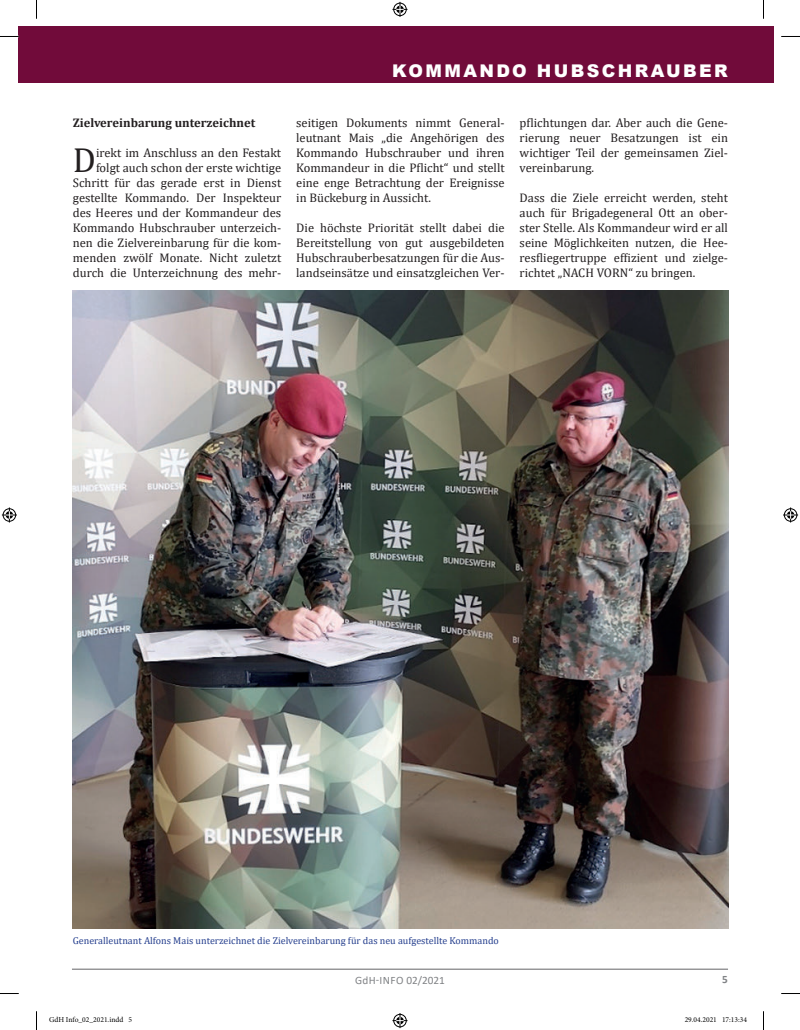
<style>
.page{position:relative;width:800px;height:1030px;background:#fff}
.page>*{position:absolute;margin:0;border:0;box-sizing:border-box;transform-origin:0 0}
.t1{font:35px "Cambria";color:#231f20}
.t2{font:900 17.5px "Arial";letter-spacing:.135em;color:#fff}
.t3{font:12.5px/15px "Cambria";color:#231f20;text-align:justify}
.t4{font:700 12.5px "Cambria";color:#231f20}
.t5{font:11.25px "Calibri";letter-spacing:.02em;color:#808285}
.t6{font:700 11.25px "Calibri";color:#808285}
.t7{font:10px "Cambria";color:#253f8e}
.t8{font:7.5px "Minion Pro";color:#000}
</style>
<div class="page">
<hr style="left:72px;top:968px;width:655px;height:1px;background:#636366">
<div style="left:19px;top:26px;width:754px;height:57px;background:#710b3a"></div>
<img style="left:73px;top:291px;width:654px;height:637px">
<svg style="left:0;top:36px;width:19px;height:1px"></svg>
<svg style="left:781px;top:36px;width:18px;height:1px"></svg>
<svg style="left:0;top:993px;width:19px;height:1px"></svg>
<svg style="left:781px;top:993px;width:18px;height:1px"></svg>
<svg style="left:36px;top:0;width:1px;height:19px"></svg>
<svg style="left:36px;top:1011px;width:1px;height:19px"></svg>
<svg style="left:763px;top:0;width:1px;height:19px"></svg>
<svg style="left:763px;top:1011px;width:1px;height:19px"></svg>
<svg style="left:392px;top:2px;width:15px;height:15px"></svg>
<svg style="left:392px;top:1013px;width:15px;height:15px"></svg>
<svg style="left:2px;top:507px;width:15px;height:15px"></svg>
<svg style="left:783px;top:507px;width:14px;height:15px"></svg>
<h2 class="t2" style="left:392px;top:65px;width:337px">KOMMANDO HUBSCHRAUBER</h2>
<p class="t4" style="left:73px;top:118px;width:184px">Zielvereinbarung unterzeichnet</p>
<h1 class="t1" style="left:73px;top:143px;width:25px">D</h1>
<p class="t3" style="left:73px;top:145px;width:210px;text-align:right">irekt im Anschluss an den Festakt folgt auch schon der erste wichtige Schritt für das gerade erst in Dienst gestellte Kommando. Der Inspekteur des Heeres und der Kommandeur des Kommando Hubschrauber unterzeich&shy;nen die Zielvereinbarung für die kom&shy;menden zwölf Monate. Nicht zuletzt durch die Unterzeichnung des mehr-</p>
<p class="t3" style="left:296px;top:115px;width:210px">seitigen Dokuments nimmt General&shy;leutnant Mais „die Angehörigen des Kommando Hubschrauber und ihren Kommandeur in die Pflicht“ und stellt eine enge Betrachtung der Ereignisse in Bückeburg in Aussicht.</p>
<p class="t3" style="left:296px;top:220px;width:210px">Die höchste Priorität stellt dabei die Bereitstellung von gut ausgebildeten Hubschrauberbesatzungen für die Aus&shy;landseinsätze und einsatzgleichen Ver-</p>
<p class="t3" style="left:519px;top:115px;width:210px">pflichtungen dar. Aber auch die Gene&shy;rierung neuer Besatzungen ist ein wichtiger Teil der gemeinsamen Ziel&shy;vereinbarung.</p>
<p class="t3" style="left:519px;top:190px;width:210px">Dass die Ziele erreicht werden, steht auch für Brigadegeneral Ott an ober&shy;ster Stelle. Als Kommandeur wird er all seine Möglichkeiten nutzen, die Hee&shy;resfliegertruppe effizient und zielge&shy;richtet „NACH VORN“ zu bringen.</p>
<p class="t7" style="left:73px;top:935px;width:427px">Generalleutnant Alfons Mais unterzeichnet die Zielvereinbarung für das neu aufgestellte Kommando</p>
<p class="t5" style="left:355px;top:973px;width:91px">GdH-INFO 02/2021</p>
<p class="t6" style="left:722px;top:975px;width:7px">5</p>
<p class="t8" style="left:49px;top:1017px;width:85px">GdH Info_02_2021.indd 5</p>
<p class="t8" style="left:684px;top:1017px;width:64px">29.04.2021 17:13:34</p>
</div>
